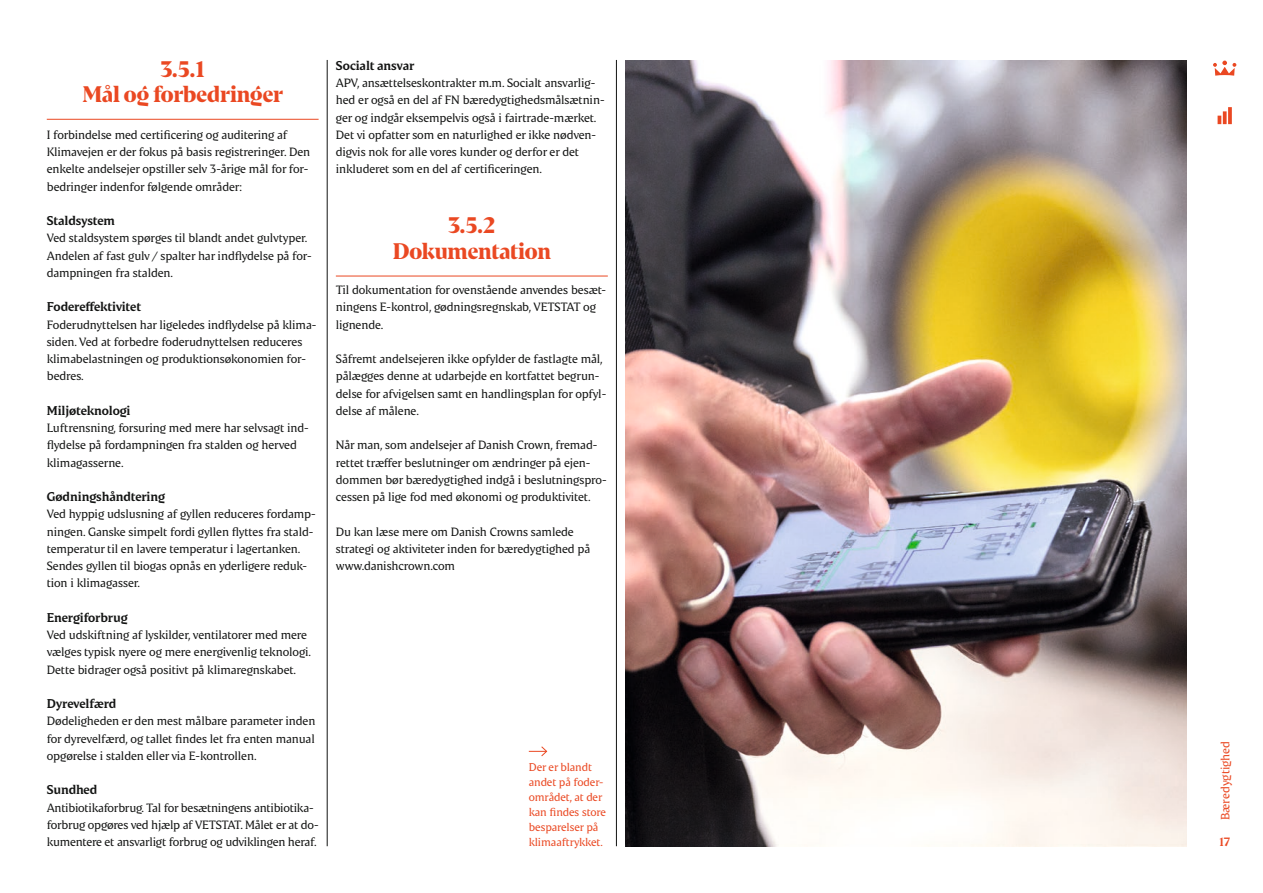
<style>
.page{position:relative;width:1263px;height:893px;background:#fff}
.page>*{position:absolute;margin:0;border:0;box-sizing:border-box;transform-origin:0 0}
.Case_overskrift{font:700 22.5px/25.5px "Danish Crown Display";letter-spacing:-.01em;color:#ea4822;text-align:center}
.Ml_rubrik{font:700 12.75px "Danish Crown Text";letter-spacing:-.015em;color:#131413}
.Brød{font:12px/17.2px "Danish Crown Text";letter-spacing:-.015em;color:#131413}
.t1{font:12px "Danish Crown Text";letter-spacing:-.005em;color:#ea4822}
.t2{font:700 12px "Danish Crown Text";color:#ea4822}
.Billedtekst{font:11.25px/15px "Danish Crown Text";letter-spacing:-.015em;color:#ea4822}
</style>
<div class="page">
<hr style="left:616px;top:60px;width:1px;height:786px;background:#131413">
<hr style="left:327px;top:60px;width:1px;height:786px;background:#131413">
<img style="left:625px;top:61px;width:561px;height:785px">
<hr style="left:47px;top:119px;width:272px;height:1px;background:#ea4822">
<hr style="left:336px;top:276px;width:272px;height:1px;background:#ea4822">
<svg style="left:529px;top:746px;width:18px;height:11px"></svg>
<svg style="left:1217px;top:111px;width:9px;height:13px"></svg>
<svg style="left:1228px;top:107px;width:4px;height:17px"></svg>
<svg style="left:1213px;top:61px;width:23px;height:15px"></svg>
<p class="Case_overskrift" style="left:83px;top:56px;width:202px">3.5.1<br>Mål og forbedringer</p>
<p class="Brød" style="left:47px;top:126px;width:265px">I forbindelse med certificering og auditering af Klimavejen er der fokus på basis registreringer. Den enkelte andelsejer opstiller selv 3-årige mål for for&shy;bedringer indenfor følgende områder:</p>
<p class="Ml_rubrik" style="left:47px;top:212px;width:70px">Staldsystem</p>
<p class="Brød" style="left:47px;top:229px;width:266px">Ved staldsystem spørges til blandt andet gulvtyper.<br>Andelen af fast gulv / spalter har indflydelse på for&shy;dampningen fra stalden.</p>
<p class="Ml_rubrik" style="left:47px;top:299px;width:96px">Fodereffektivitet</p>
<p class="Brød" style="left:47px;top:316px;width:271px">Foderudnyttelsen har ligeledes indflydelse på klima&shy;siden. Ved at forbedre foderudnyttelsen reduceres klimabelastningen og produktionsøkonomien for&shy;bedres.</p>
<p class="Ml_rubrik" style="left:47px;top:402px;width:85px">Miljøteknologi</p>
<p class="Brød" style="left:47px;top:419px;width:263px">Luftrensning, forsuring med mere har selvsagt ind&shy;flydelse på fordampningen fra stalden og herved klimagasserne.</p>
<p class="Ml_rubrik" style="left:47px;top:488px;width:120px">Gødningshåndtering</p>
<p class="Brød" style="left:47px;top:505px;width:271px">Ved hyppig udslusning af gyllen reduceres fordamp&shy;ningen. Ganske simpelt fordi gyllen flyttes fra stald&shy;temperatur til en lavere temperatur i lagertanken.<br>Sendes gyllen til biogas opnås en yderligere reduk&shy;tion i klimagasser.</p>
<p class="Ml_rubrik" style="left:47px;top:609px;width:83px">Energiforbrug</p>
<p class="Brød" style="left:47px;top:626px;width:266px">Ved udskiftning af lyskilder, ventilatorer med mere vælges typisk nyere og mere energivenlig teknologi.<br>Dette bidrager også positivt på klimaregnskabet.</p>
<p class="Ml_rubrik" style="left:47px;top:695px;width:71px">Dyrevelfærd</p>
<p class="Brød" style="left:47px;top:712px;width:270px;text-align:justify">Dødeligheden er den mest målbare parameter inden for dyrevelfærd, og tallet findes let fra enten manual opgørelse i stalden eller via E-kontrollen.</p>
<p class="Ml_rubrik" style="left:47px;top:782px;width:52px">Sundhed</p>
<p class="Brød" style="left:47px;top:799px;width:273px">Antibiotikaforbrug. Tal for besætningens antibiotika&shy;forbrug opgøres ved hjælp af VETSTAT. Målet er at do&shy;kumentere et ansvarligt forbrug og udviklingen heraf.</p>
<p class="Ml_rubrik" style="left:336px;top:57px;width:80px">Socialt ansvar</p>
<p class="Brød" style="left:336px;top:74px;width:270px">APV, ansættelseskontrakter m.m. Socialt ansvarlig&shy;hed er også en del af FN bæredygtighedsmålsætnin&shy;ger og indgår eksempelvis også i fairtrade-mærket.<br>Det vi opfatter som en naturlighed er ikke nødven&shy;digvis nok for alle vores kunder og derfor er det inkluderet som en del af certificeringen.</p>
<p class="Case_overskrift" style="left:393px;top:212px;width:160px">3.5.2<br>Dokumentation</p>
<p class="Brød" style="left:336px;top:281px;width:272px">Til dokumentation for ovenstående anvendes besæt&shy;ningens E-kontrol, gødningsregnskab, VETSTAT og lignende.</p>
<p class="Brød" style="left:336px;top:350px;width:272px">Såfremt andelsejeren ikke opfylder de fastlagte mål, pålægges denne at udarbejde en kortfattet begrun&shy;delse for afvigelsen samt en handlingsplan for opfyl&shy;delse af målene.</p>
<p class="Brød" style="left:336px;top:436px;width:272px">Når man, som andelsejer af Danish Crown, fremad&shy;rettet træffer beslutninger om ændringer på ejen&shy;dommen bør bæredygtighed indgå i beslutningspro&shy;cessen på lige fod med økonomi og produktivitet.</p>
<p class="Brød" style="left:336px;top:523px;width:256px">Du kan læse mere om Danish Crowns samlede strategi og aktiviteter inden for bæredygtighed på www.danishcrown.com</p>
<p class="Billedtekst" style="left:529px;top:760px;width:79px">Der er blandt andet på foder&shy;området, at der kan findes store besparelser på klimaaftrykket.</p>
<p class="t1" style="left:1218px;top:820px;width:81px;rotate:-90deg">Bæredygtighed</p>
<p class="t2" style="left:1219px;top:834px;width:12px">17</p>
</div>
